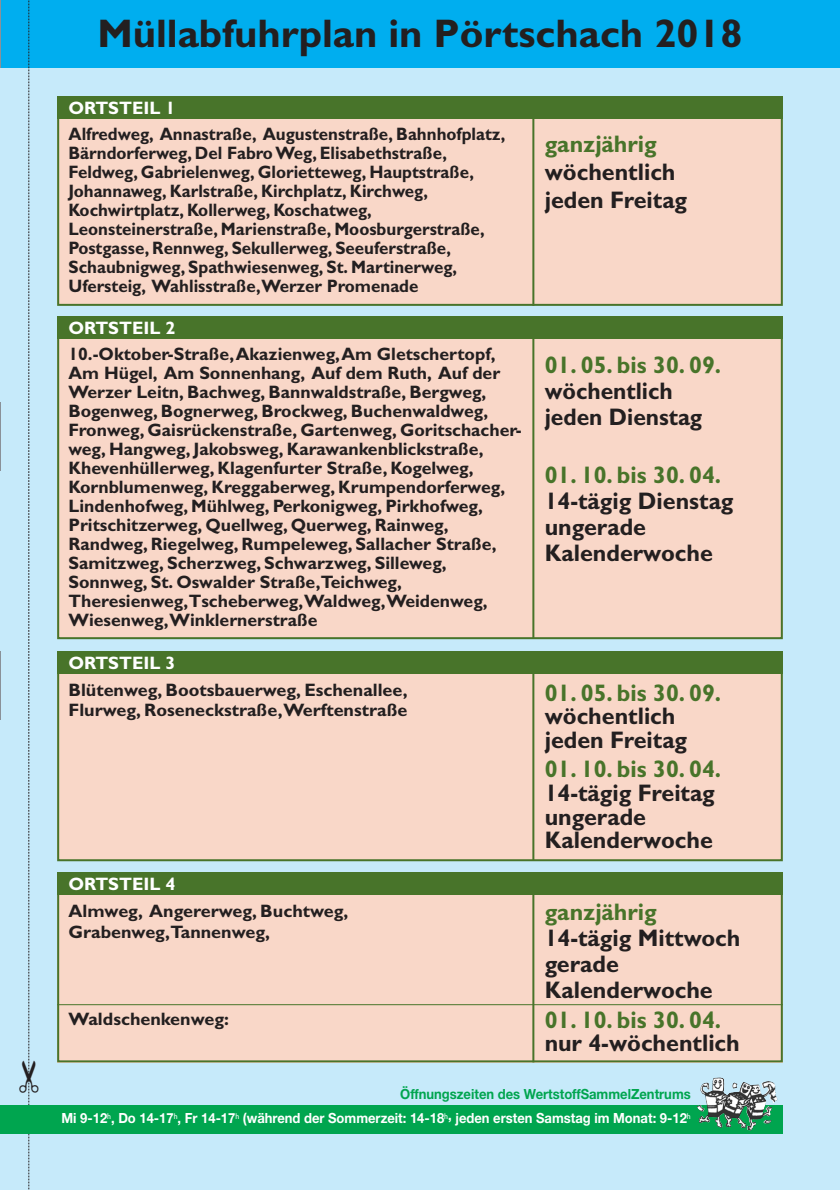
<style>
.page{position:relative;width:840px;height:1190px;background:#c6eafa}
.page>*{position:absolute;margin:0;border:0;box-sizing:border-box;transform-origin:0 0}
.t1{font:700 40px "Gill Sans";color:#231f20}
.t2{font:700 24px/26px "Gill Sans";color:#231f20}
.t3{font:700 24px "Gill Sans";color:#48742a}
.t4{font:700 24px/26px "Gill Sans";color:#231f20;scale:.95 1}
.t5{font:700 18px/19px "Gill Sans";color:#231f20}
.t6{font:700 18px/19px "Gill Sans";color:#231f20;scale:.94 1}
.t7{font:700 18px "Gill Sans";color:#fff}
.t8{font:700 14px/24px "Helvetica Neue";color:#fff;text-align:right;scale:.93 1}
.s1{color:#00a54f}
</style>
<div class="page">
<div style="left:0;top:0;width:840px;height:68px;background:#00aeef"></div>
<div style="left:57px;top:96px;width:726px;height:23px;background:#48742a"></div>
<div style="left:57px;top:119px;width:726px;height:185px;background:#f9d7c8"></div>
<div style="left:57px;top:96px;width:726px;height:210px;border:2px solid #48742a"></div>
<hr style="left:532px;top:105px;width:2px;height:201px;background:#48742a">
<div style="left:57px;top:316px;width:726px;height:23px;background:#48742a"></div>
<div style="left:57px;top:339px;width:726px;height:299px;background:#f9d7c8"></div>
<div style="left:57px;top:316px;width:726px;height:323px;border:2px solid #48742a"></div>
<hr style="left:532px;top:324px;width:2px;height:314px;background:#48742a">
<div style="left:57px;top:651px;width:726px;height:23px;background:#48742a"></div>
<div style="left:57px;top:674px;width:726px;height:186px;background:#f9d7c8"></div>
<div style="left:57px;top:651px;width:726px;height:210px;border:2px solid #48742a"></div>
<hr style="left:532px;top:660px;width:2px;height:200px;background:#48742a">
<div style="left:57px;top:872px;width:726px;height:23px;background:#48742a"></div>
<div style="left:57px;top:895px;width:726px;height:167px;background:#f9d7c8"></div>
<div style="left:57px;top:872px;width:726px;height:190px;border:2px solid #48742a"></div>
<hr style="left:532px;top:881px;width:2px;height:181px;background:#48742a">
<hr style="left:57px;top:1004px;width:726px;height:1px;background:#48742a">
<div style="left:0;top:1105px;width:783px;height:29px;background:#00a54f"></div>
<img style="left:720px;top:1113px;width:27px;height:15px">
<svg style="left:28px;top:0;width:2px;height:1190px"></svg>
<h1 class="t1" style="left:97px;top:20px;width:647px">Müllabfuhrplan in Pörtschach 2018</h1>
<p class="t7" style="left:69px;top:102px;width:108px">ORTSTEIL 1</p>
<p class="t6" style="left:69px;top:127px;width:466px">Alfredweg, Annastraße, Augustenstraße, Bahnhofplatz, Bärndorferweg, Del Fabro Weg, Elisabethstraße, Feldweg, Gabrielenweg, Glorietteweg, Hauptstraße, Johannaweg, Karlstraße, Kirchplatz, Kirchweg, Kochwirtplatz, Kollerweg, Koschatweg, Leonsteinerstraße, Marienstraße, Moosburgerstraße, Postgasse, Rennweg, Sekullerweg, Seeuferstraße, Schaubnigweg, Spathwiesenweg, St. Martinerweg, Ufersteig, Wahlisstraße,Werzer Promenade</p>
<p class="t7" style="left:69px;top:322px;width:108px">ORTSTEIL 2</p>
<p class="t5" style="left:69px;top:347px;width:455px">10.-Oktober-Straße, Akazienweg, Am Gletschertopf, Am Hügel, Am Sonnenhang, Auf dem Ruth, Auf der Werzer Leitn, Bachweg, Bannwaldstraße, Bergweg, Bogenweg, Bognerweg, Brockweg, Buchenwaldweg, Fronweg, Gaisrückenstraße, Gartenweg, Goritschacher&shy;weg, Hangweg, Jakobsweg, Karawankenblickstraße, Khevenhüllerweg, Klagenfurter Straße, Kogelweg, Kornblumenweg, Kreggaberweg, Krumpendorferweg, Lindenhofweg, Mühlweg, Perkonigweg, Pirkhofweg, Pritschitzerweg, Quellweg, Querweg, Rainweg, Randweg, Riegelweg, Rumpeleweg, Sallacher Straße, Samitzweg, Scherzweg, Schwarzweg, Silleweg, Sonnweg, St. Oswalder Straße,Teichweg, Theresienweg,Tscheberweg,Waldweg,Weidenweg, Wiesenweg,Winklernerstraße</p>
<h2 class="t3" style="left:545px;top:135px;width:114px">ganzjährig</h2>
<h2 class="t2" style="left:545px;top:160px;width:144px;line-height:28px">wöchentlich jeden Freitag</h2>
<h2 class="t3" style="left:545px;top:356px;width:178px">01. 05. bis 30. 09.</h2>
<h2 class="t4" style="left:545px;top:380px;width:167px">wöchentlich jeden Dienstag</h2>
<h2 class="t3" style="left:545px;top:466px;width:178px">01. 10. bis 30. 04.</h2>
<h2 class="t2" style="left:545px;top:490px;width:190px">14-tägig Dienstag ungerade<br>Kalenderwoche</h2>
<p class="t7" style="left:69px;top:657px;width:108px">ORTSTEIL 3</p>
<p class="t5" style="left:69px;top:682px;width:341px;line-height:20px">Blütenweg, Bootsbauerweg, Eschenallee,<br>Flurweg, Roseneckstraße,Werftenstraße</p>
<h2 class="t3" style="left:545px;top:684px;width:178px">01. 05. bis 30. 09.</h2>
<h2 class="t2" style="left:545px;top:707px;width:144px;line-height:23.6px">wöchentlich jeden Freitag</h2>
<h2 class="t3" style="left:545px;top:761px;width:178px">01. 10. bis 30. 04.</h2>
<h2 class="t2" style="left:545px;top:784px;width:171px;line-height:23.6px">14-tägig Freitag ungerade<br>Kalenderwoche</h2>
<p class="t7" style="left:69px;top:878px;width:108px">ORTSTEIL 4</p>
<p class="t5" style="left:69px;top:902px;width:281px;line-height:21px">Almweg, Angererweg, Buchtweg,<br>Grabenweg,Tannenweg,</p>
<p class="t5" style="left:69px;top:1011px;width:162px">Waldschenkenweg:</p>
<h2 class="t3" style="left:545px;top:903px;width:114px">ganzjährig</h2>
<h2 class="t2" style="left:545px;top:927px;width:197px">14-tägig Mittwoch gerade<br>Kalenderwoche</h2>
<h2 class="t3" style="left:545px;top:1011px;width:178px">01. 10. bis 30. 04.</h2>
<h2 class="t2" style="left:545px;top:1033px;width:197px">nur 4-wöchentlich</h2>
<p class="t8" style="left:62px;top:1083px;width:678px"><span class="s1">Öffnungszeiten des WertstoffSammelZentrums<br></span>Mi 9-12<sup>h</sup>, Do 14-17<sup>h</sup>, Fr 14-17<sup>h</sup> (während der Sommerzeit: 14-18<sup>h</sup>, jeden ersten Samstag im Monat: 9-12<sup>h</sup></p>
</div>
